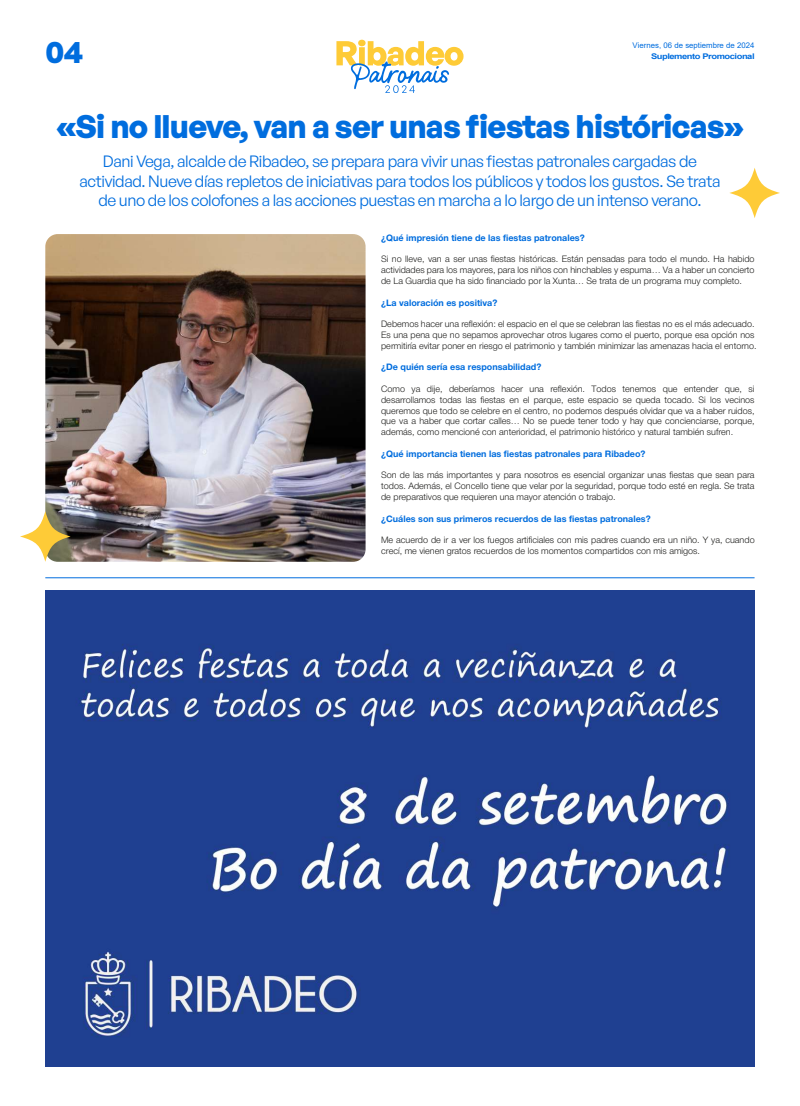
<style>
.page{position:relative;width:800px;height:1106px;background:#fff}
.page>*{position:absolute;margin:0;border:0;box-sizing:border-box;transform-origin:0 0}
.t1{font:700 31.9px "General Sans";letter-spacing:-.025em;color:#006dde}
.t2{font:700 31px "General Sans";color:#006dde}
.t3{font:16px/19.2px "General Sans";letter-spacing:-.025em;color:#006dde;text-align:center}
.t4{font:300 9px/10.8px "Helvetica Neue";color:#1d1d1b;text-align:justify}
.t5{font:700 9px "Helvetica Neue";color:#006dde}
.t6{font:7.8px "Arial";color:#006dde}
.t7{font:700 7.8px "Arial";letter-spacing:-.05em;color:#006dde;scale:1.2 1}
</style>
<div class="page">
<svg style="left:336px;top:40px;width:127px;height:53px"></svg>
<img style="left:45px;top:590px;width:709px;height:475px">
<hr style="left:45px;top:577px;width:709px;height:1px;background:#006dde">
<svg style="left:729px;top:168px;width:50px;height:50px"></svg>
<img style="left:45px;top:234px;width:320px;height:327px">
<svg style="left:20px;top:511px;width:51px;height:50px"></svg>
<h2 class="t2" style="left:45px;top:31px;width:39px">04</h2>
<p class="t7" style="left:651px;top:51px;width:88px">Suplemento Promocional</p>
<p class="t6" style="left:632px;top:40px;width:123px">Viernes, 06 de septiembre de 2024</p>
<h1 class="t1" style="left:56px;top:106px;width:688px">«Si no llueve, van a ser unas fiestas históricas»</h1>
<p class="t3" style="left:79px;top:151px;width:642px">Dani Vega, alcalde de Ribadeo, se prepara para vivir unas fiestas patronales cargadas de actividad. Nueve días repletos de iniciativas para todos los públicos y todos los gustos. Se trata de uno de los colofones a las acciones puestas en marcha a lo largo de un intenso verano.</p>
<p class="t5" style="left:381px;top:230px;width:205px">¿Qué impresión tiene de las fiestas patronales?</p>
<p class="t4" style="left:381px;top:253px;width:375px">Si no lleve, van a ser unas fiestas históricas. Están pensadas para todo el mundo. Ha habido actividades para los mayores, para los niños con hinchables y espuma… Va a haber un concierto de La Guardia que ha sido financiado por la Xunta… Se trata de un programa muy completo.</p>
<p class="t5" style="left:381px;top:295px;width:118px">¿La valoración es positiva?</p>
<p class="t4" style="left:381px;top:318px;width:377px;text-align:left">Debemos hacer una reflexión: el espacio en el que se celebran las fiestas no es el más adecuado.<br>Es una pena que no sepamos aprovechar otros lugares como el puerto, porque esa opción nos permitiría evitar poner en riesgo el patrimonio y también minimizar las amenazas hacia el entorno.</p>
<p class="t5" style="left:381px;top:360px;width:162px">¿De quién sería esa responsabilidad?</p>
<p class="t4" style="left:381px;top:382px;width:375px">Como ya dije, deberíamos hacer una reflexión. Todos tenemos que entender que, si desarrollamos todas las fiestas en el parque, este espacio se queda tocado. Si los vecinos queremos que todo se celebre en el centro, no podemos después olvidar que va a haber ruidos, que va a haber que cortar calles… No se puede tener todo y hay que concienciarse, porque, además, como mencioné con anterioridad, el patrimonio histórico y natural también sufren.</p>
<p class="t5" style="left:381px;top:446px;width:266px">¿Qué importancia tienen las fiestas patronales para Ribadeo?</p>
<p class="t4" style="left:381px;top:469px;width:375px">Son de las más importantes y para nosotros es esencial organizar unas fiestas que sean para todos. Además, el Concello tiene que velar por la seguridad, porque todo esté en regla. Se trata de preparativos que requieren una mayor atención o trabajo.</p>
<p class="t5" style="left:381px;top:511px;width:271px">¿Cuáles son sus primeros recuerdos de las fiestas patronales?</p>
<p class="t4" style="left:381px;top:534px;width:375px">Me acuerdo de ir a ver los fuegos artificiales con mis padres cuando era un niño. Y ya, cuando crecí, me vienen gratos recuerdos de los momentos compartidos con mis amigos.</p>
</div>
